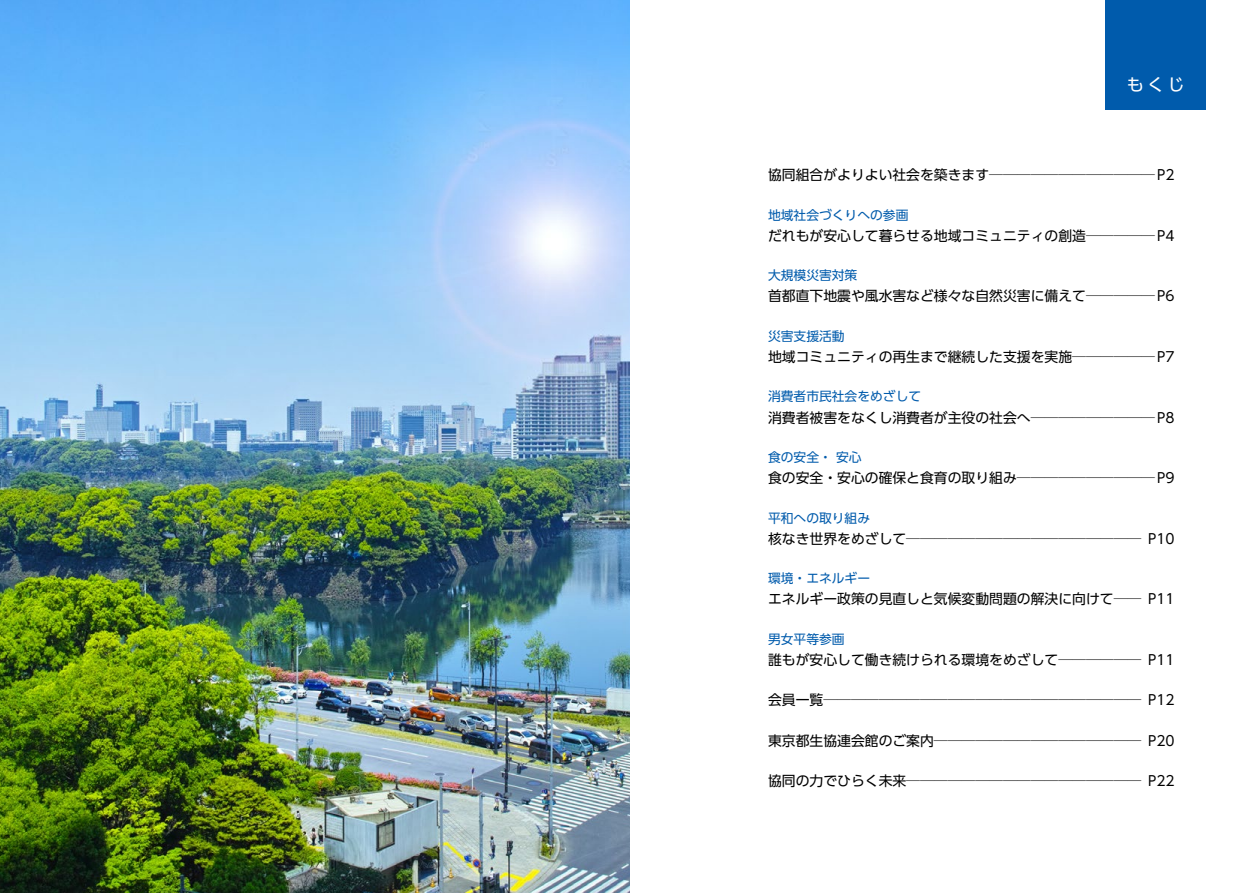
<style>
.page{position:relative;width:1259px;height:893px;background:#fff}
.page>*{position:absolute;margin:0;border:0;box-sizing:border-box;transform-origin:0 0}
.t1{font:16.95px "UD Shin Go Pr 6";color:#fff}
.t2{font:13.8px "UD Shin Go Pr 6";color:#000}
.t3{font:12.75px "UD Shin Go Pr 6";color:#005bac}
</style>
<div class="page">
<div style="left:1106px;top:0;width:100px;height:110px;background:#005bac"></div>
<img style="left:0;top:0;width:629px;height:893px">
<p class="t1" style="left:1126px;top:70px;width:59px">もくじ</p>
<p class="t2" style="left:768px;top:164px;width:408px">協同組合がよりよい社会を築きます────────────P2</p>
<p class="t3" style="left:768px;top:204px;width:142px">地域社会づくりへの参画</p>
<p class="t2" style="left:768px;top:224px;width:408px">だれもが安心して暮らせる地域コミュニティの創造─────P4</p>
<p class="t3" style="left:768px;top:265px;width:91px">大規模災害対策</p>
<p class="t2" style="left:768px;top:285px;width:408px">首都直下地震や風水害など様々な自然災害に備えて─────P6</p>
<p class="t3" style="left:768px;top:326px;width:78px">災害支援活動</p>
<p class="t2" style="left:768px;top:345px;width:408px">地域コミュニティの再生まで継続した支援を実施──────P7</p>
<p class="t3" style="left:768px;top:386px;width:155px">消費者市民社会をめざして</p>
<p class="t2" style="left:768px;top:406px;width:408px">消費者被害をなくし消費者が主役の社会へ─────────P8</p>
<p class="t3" style="left:768px;top:447px;width:95px">食の安全・ 安心</p>
<p class="t2" style="left:768px;top:467px;width:408px">食の安全・安心の確保と食育の取り組み──────────P9</p>
<p class="t3" style="left:768px;top:507px;width:104px">平和への取り組み</p>
<p class="t2" style="left:768px;top:527px;width:408px">核なき世界をめざして───────────────── P10</p>
<p class="t3" style="left:768px;top:568px;width:104px">環境・エネルギー</p>
<p class="t2" style="left:768px;top:588px;width:408px">エネルギー政策の見直しと気候変動問題の解決に向けて── P11</p>
<p class="t3" style="left:768px;top:629px;width:78px">男女平等参画</p>
<p class="t2" style="left:768px;top:648px;width:408px">誰もが安心して働き続けられる環境をめざして────── P11</p>
<p class="t2" style="left:768px;top:689px;width:408px">会員一覧─────────────────────── P12</p>
<p class="t2" style="left:768px;top:729px;width:408px">東京都生協連会館のご案内─────────────── P20</p>
<p class="t2" style="left:768px;top:770px;width:408px">協同の力でひらく未来───────────────── P22</p>
</div>
